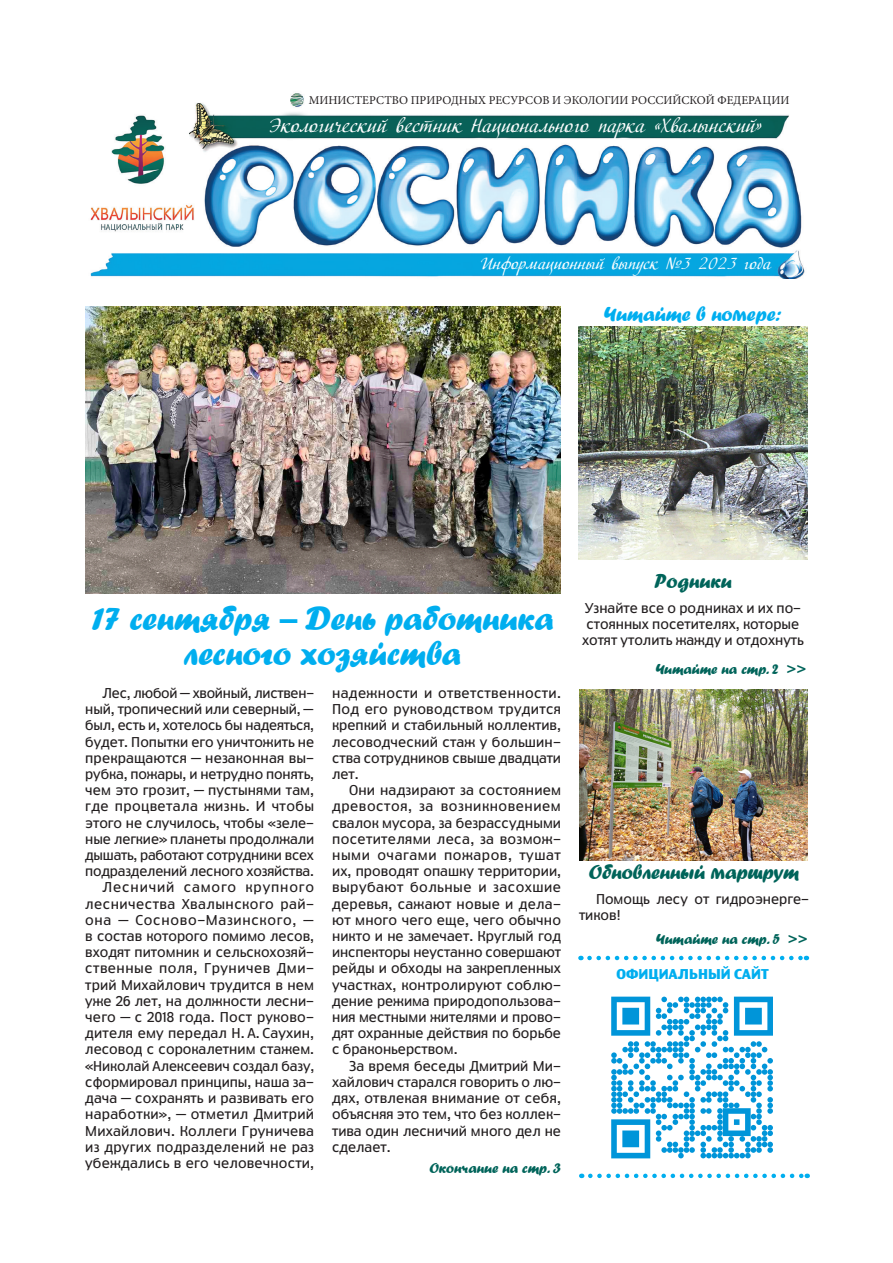
<style>
.page{position:relative;width:893px;height:1263px;background:#fff}
.page>*{position:absolute;margin:0;border:0;box-sizing:border-box;transform-origin:0 0}
.ЗАГОЛОВОК_-_синий{font:34.5px/34.5px "Forte VR";color:#00aeef;text-align:center}
.ЗАГОЛОВОК_-_читайте_в_номере{font:21px "Forte VR";color:#00645a}
.ЗАГОЛОВОК_-_читайте_в_номере-2{font:21px "Forte VR";color:#00aeef}
.t1{font:19.5px "Adventure C";color:#fff}
.t2{font:16.5px "Adventure C";color:#fff}
.ТЕКСТ{font:15px "Forte VR";color:#00645a}
.ТЕКСТ-2{font:13.5px/16.2px "Truth CYR";color:#231f20;text-align:justify}
.ЗАГОЛОВОК_-_читайте_в_номере-3{font:13.5px/16.2px "Truth CYR";color:#231f20;text-align:center}
.Подзаголовок{font:700 13.5px "Truth CYR";color:#00aeef}
.t3{font:12px "Minion Pro";color:#231f20}
</style>
<div class="page">
<img style="left:90px;top:93px;width:715px;height:185px">
<svg style="left:589px;top:956px;width:218px;height:4px"></svg>
<svg style="left:590px;top:1173px;width:218px;height:5px"></svg>
<svg style="left:611px;top:997px;width:162px;height:161px"></svg>
<img style="left:578px;top:327px;width:230px;height:232px">
<img style="left:579px;top:689px;width:229px;height:172px">
<img style="left:85px;top:306px;width:476px;height:288px">
<p class="t3" style="left:309px;top:93px;width:482px">МИНИСТЕРСТВО ПРИРОДНЫХ РЕСУРСОВ И ЭКОЛОГИИ РОССИЙСКОЙ ФЕДЕРАЦИИ</p>
<p class="t1" style="left:270px;top:114px;width:494px">Экологический вестник Национального парка «Хвалынский»</p>
<p class="t2" style="left:481px;top:254px;width:292px">Информационный выпуск №3 2023 года</p>
<p class="ЗАГОЛОВОК_-_читайте_в_номере-2" style="left:604px;top:299px;width:179px">Читайте в номере:</p>
<p class="ЗАГОЛОВОК_-_синий" style="left:91px;top:599px;width:464px">17 сентября – День работника лесного хозяйства</p>
<p class="ТЕКСТ-2" style="left:85px;top:685px;width:230px;text-indent:17px">Лес, любой — хвойный, листвен&shy;ный, тропический или северный, — был, есть и, хотелось бы надеяться, будет. Попытки его уничтожить не прекращаются — незаконная вы&shy;рубка, пожары, и нетрудно понять, чем это грозит, — пустынями там, где процветала жизнь. И чтобы этого не случилось, чтобы «зеле&shy;ные легкие» планеты продолжали дышать, работают сотрудники всех подразделений лесного хозяйства.</p>
<p class="ТЕКСТ-2" style="left:85px;top:879px;width:230px;text-indent:17px">Лесничий самого крупного лесничества Хвалынского рай&shy;она — Сосново-Мазинского, — в состав которого помимо лесов, входят питомник и сельскохозяй&shy;ственные поля, Груничев Дми&shy;трий Михайлович трудится в нем уже 26 лет, на должности лесни&shy;чего — с 2018 года. Пост руково&shy;дителя ему передал Н. А. Саухин, лесовод с сорокалетним стажем. «Николай Алексеевич создал базу, сформировал принципы, наша за&shy;дача — сохранять и развивать его наработки», — отметил Дмитрий Михайлович. Коллеги Груничева из других подразделений не раз убеждались в его человечности,</p>
<p class="ТЕКСТ-2" style="left:332px;top:685px;width:230px">надежности и ответственности.<br>Под его руководством трудится крепкий и стабильный коллектив, лесоводческий стаж у большин&shy;ства сотрудников свыше двадцати лет.</p>
<p class="ТЕКСТ-2" style="left:332px;top:782px;width:230px;text-indent:17px">Они надзирают за состоянием древостоя, за возникновением свалок мусора, за безрассудными посетителями леса, за возмож&shy;ными очагами пожаров, тушат их, проводят опашку территории, вырубают больные и засохшие деревья, сажают новые и дела&shy;ют много чего еще, чего обычно никто и не замечает. Круглый год инспекторы неустанно совершают рейды и обходы на закрепленных участках, контролируют соблю&shy;дение режима природопользова&shy;ния местными жителями и прово&shy;дят охранные действия по борьбе с браконьерством.</p>
<p class="ТЕКСТ-2" style="left:332px;top:1058px;width:230px;text-indent:17px">За время беседы Дмитрий Ми&shy;хайлович старался говорить о лю&shy;дях, отвлекая внимание от себя, объясняя это тем, что без коллек&shy;тива один лесничий много дел не сделает.</p>
<p class="ТЕКСТ" style="left:429px;top:1157px;width:133px">Окончание на стр. 3</p>
<p class="ЗАГОЛОВОК_-_читайте_в_номере" style="left:654px;top:567px;width:79px">Родники</p>
<p class="ЗАГОЛОВОК_-_читайте_в_номере-3" style="left:582px;top:600px;width:223px">Узнайте все о родниках и их по&shy;стоянных посетителях, которые хотят утолить жажду и отдохнуть</p>
<p class="ТЕКСТ" style="left:656px;top:658px;width:152px">Читайте на стр. 2 &gt;&gt;</p>
<p class="ЗАГОЛОВОК_-_читайте_в_номере" style="left:589px;top:858px;width:212px">Обновленный маршрут</p>
<p class="ТЕКСТ-2" style="left:579px;top:891px;width:231px;text-indent:17px">Помощь лесу от гидроэнерге&shy;тиков!</p>
<p class="ТЕКСТ" style="left:656px;top:929px;width:153px">Читайте на стр. 5 &gt;&gt;</p>
<p class="Подзаголовок" style="left:616px;top:966px;width:154px">ОФИЦИАЛЬНЫЙ САЙТ</p>
</div>
